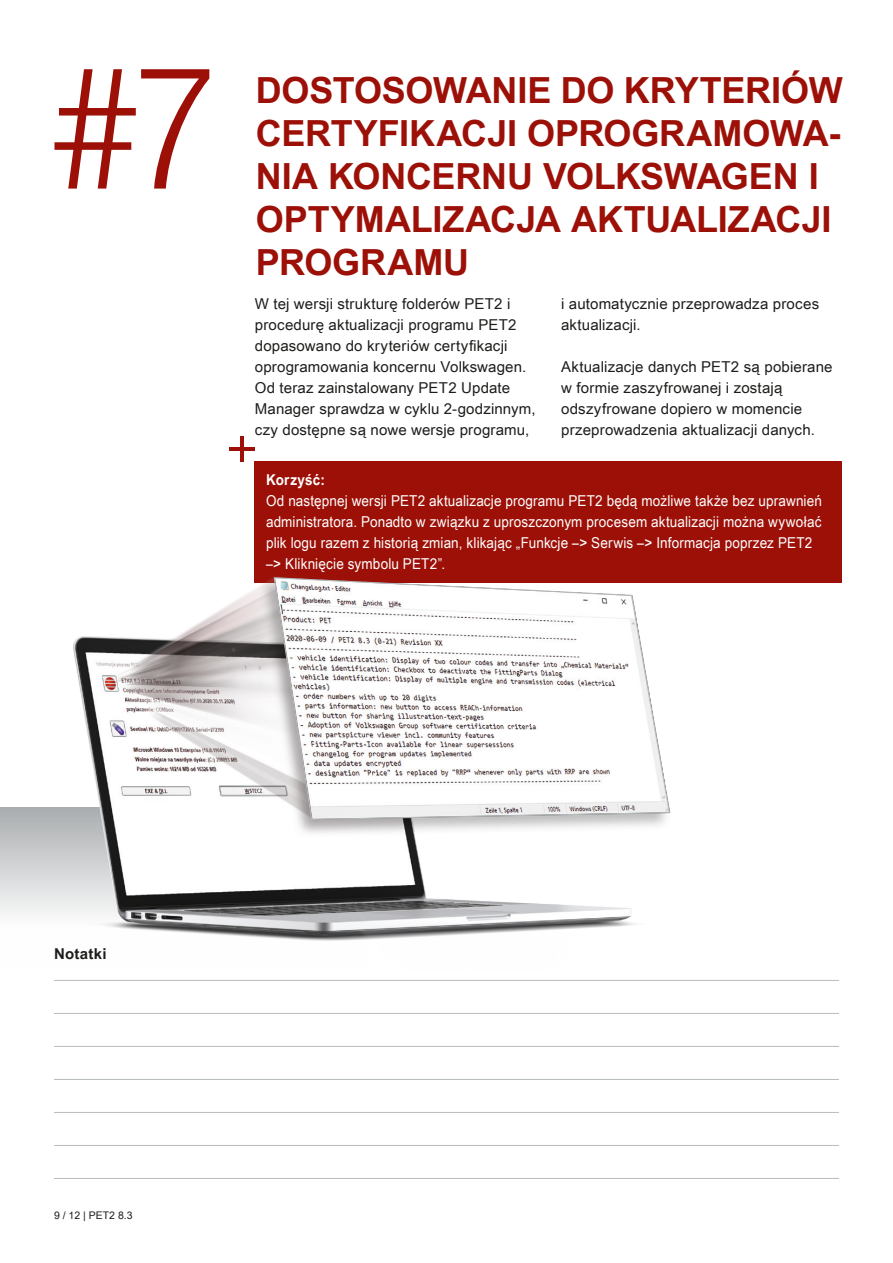
<style>
.page{position:relative;width:893px;height:1263px;background:#fff}
.page>*{position:absolute;margin:0;border:0;box-sizing:border-box;transform-origin:0 0}
.t1{font:300 condensed 171.45px "Helvetica Neue";color:#9c1007}
.t2{font:700 36px/43px "Arial Unicode MS";letter-spacing:-.005em;color:#9c1007}
.t3{font:15px/21px "Arial Unicode MS";letter-spacing:.01em;color:#1d1d1b}
.t4{font:15px/21px "Arial Unicode MS";letter-spacing:.01em;color:#fff;scale:.9 1}
.t5{font:700 15px "Arial Unicode MS";letter-spacing:.015em;color:#fff;scale:.9 1}
.t6{font:700 15px "Arial Unicode MS";letter-spacing:.02em;color:#1d1d1b}
.t7{font:10.5px "Arial Unicode MS";color:#1d1d1b}
</style>
<div class="page">
<div style="left:0;top:807px;width:415px;height:160px;background:linear-gradient(to bottom,#aeb1b3,#fff)"></div>
<hr style="left:240px;top:436px;width:4px;height:25px;background:#9c1007">
<hr style="left:229px;top:447px;width:26px;height:3px;background:#9c1007">
<div style="left:255px;top:461px;width:587px;height:122px;background:#9c1007"></div>
<hr style="left:54px;top:980px;width:785px;height:1px;background:#b8bcbf">
<hr style="left:54px;top:1013px;width:785px;height:1px;background:#b8bcbf">
<hr style="left:54px;top:1046px;width:785px;height:1px;background:#b8bcbf">
<hr style="left:54px;top:1079px;width:785px;height:1px;background:#b8bcbf">
<hr style="left:54px;top:1112px;width:785px;height:1px;background:#b8bcbf">
<hr style="left:54px;top:1145px;width:785px;height:1px;background:#b8bcbf">
<hr style="left:54px;top:1178px;width:785px;height:1px;background:#b8bcbf">
<img style="left:45px;top:541px;width:626px;height:426px">
<svg style="left:273px;top:577px;width:397px;height:243px"></svg>
<h1 class="t1" style="left:54px;top:30px;width:164px">#7</h1>
<h2 class="t2" style="left:256px;top:70px;width:588px">DOSTOSOWANIE DO KRYTERIÓW<br>CERTYFIKACJI OPROGRAMOWA-<br>NIA KONCERNU VOLKSWAGEN I<br>OPTYMALIZACJA AKTUALIZACJI<br>PROGRAMU</h2>
<p class="t3" style="left:255px;top:293px;width:282px">W tej wersji strukturę folderów PET2 i procedurę aktualizacji programu PET2 dopasowano do kryteriów certyfikacji oprogramowania koncernu Volkswagen.<br>Od teraz zainstalowany PET2 Update Manager sprawdza w cyklu 2-godzinnym, czy dostępne są nowe wersje programu,</p>
<p class="t3" style="left:561px;top:293px;width:260px">i automatycznie przeprowadza proces aktualizacji.</p>
<p class="t3" style="left:561px;top:356px;width:273px">Aktualizacje danych PET2 są pobierane w formie zaszyfrowanej i zostają odszyfrowane dopiero w momencie przeprowadzenia aktualizacji danych.</p>
<p class="t5" style="left:266px;top:468px;width:67px">Korzyść:</p>
<p class="t4" style="left:266px;top:490px;width:619px">Od następnej wersji PET2 aktualizacje programu PET2 będą możliwe także bez uprawnień administratora. Ponadto w związku z uproszczonym procesem aktualizacji można wywołać plik logu razem z historią zmian, klikając „Funkcje –&gt; Serwis –&gt; Informacja poprzez PET2 –&gt; Kliknięcie symbolu PET2”.</p>
<p class="t6" style="left:54px;top:943px;width:54px">Notatki</p>
<p class="t7" style="left:54px;top:1208px;width:80px">9 / 12 | PET2 8.3</p>
</div>
